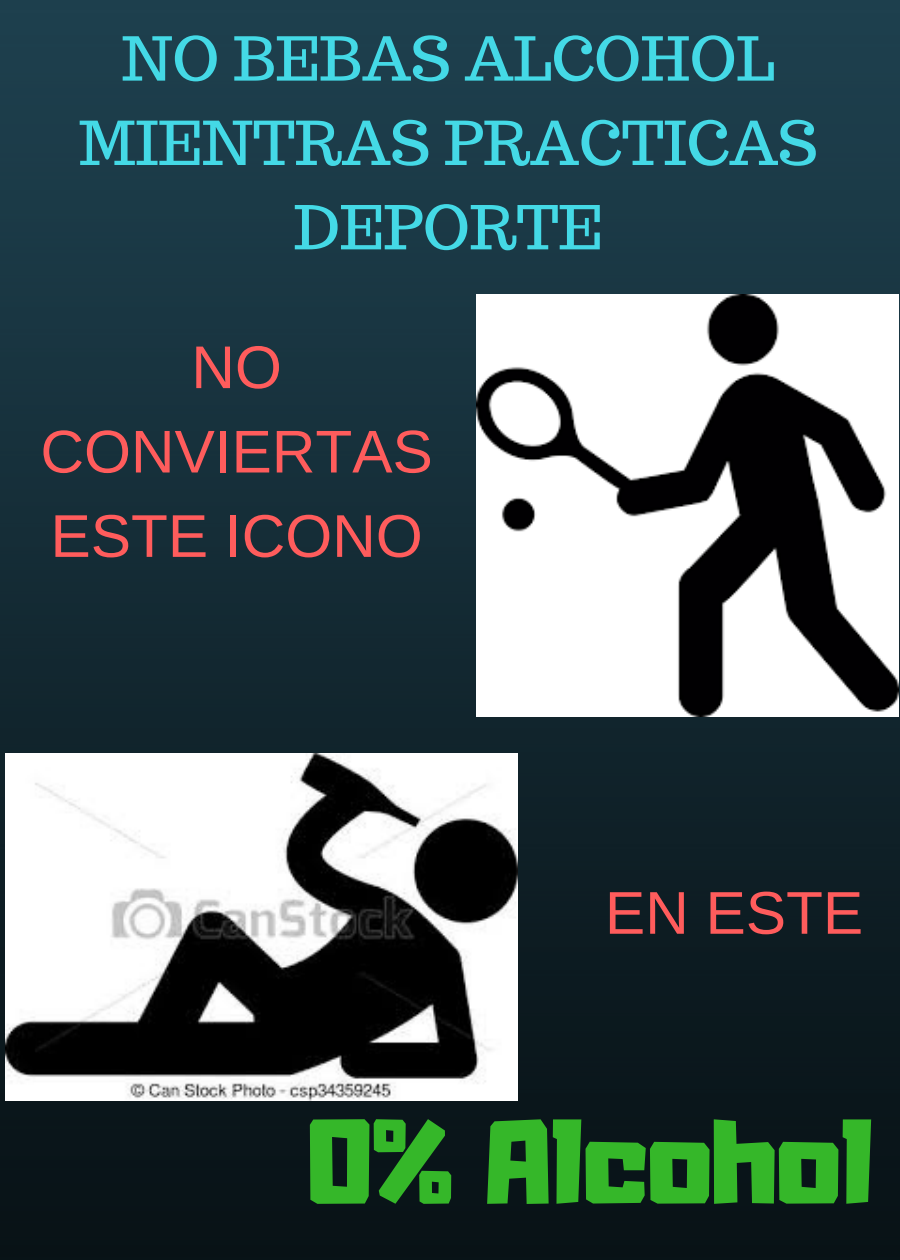
<style>
.page{position:relative;width:900px;height:1260px;background:#fff}
.page>*{position:absolute;margin:0;border:0;box-sizing:border-box;transform-origin:0 0}
.t1{font:105.75px "Adumu";color:#35b729}
.t2{font:60.5px/84.5px "Trocchi";color:#44d9e6;text-align:center}
.t3{font:60.5px/84.5px "Arimo";color:#ff5c5c;text-align:center}
</style>
<div class="page">
<img style="left:0;top:0;width:900px;height:1260px">
<img style="left:6px;top:754px;width:512px;height:347px">
<img style="left:476px;top:294px;width:422px;height:422px">
<p class="t2" style="left:79px;top:16px;width:740px">NO BEBAS ALCOHOL<br>MIENTRAS PRACTICAS<br>DEPORTE</p>
<p class="t3" style="left:40px;top:325px;width:394px">NO<br>CONVIERTAS<br>ESTE ICONO</p>
<p class="t3" style="left:605px;top:871px;width:260px">EN ESTE</p>
<h1 class="t1" style="left:308px;top:1073px;width:567px">0% Alcohol</h1>
</div>
